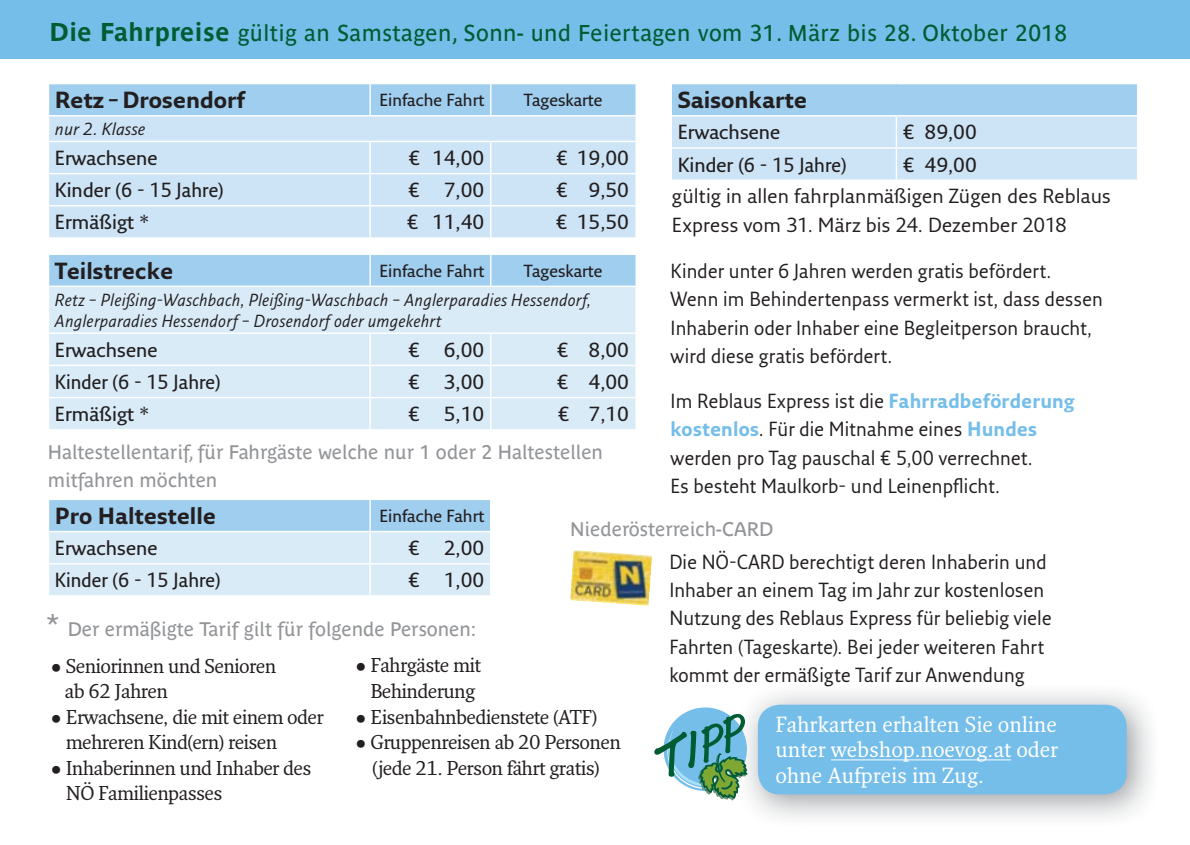
<style>
.page{position:relative;width:1190px;height:845px;background:#fff}
.page>*{position:absolute;margin:0;border:0;box-sizing:border-box;transform-origin:0 0}
.t1{font:22.6px "Parisine Ptf";letter-spacing:.02em;color:#005c33}
.t2{font:700 22.6px "Fresco Sans Pro";color:#231f20}
.t3{font:21.2px/25.6px "Fresco Pro";letter-spacing:-.005em;color:#fff;text-align:justify}
.t4{font:19.8px/28.4px "Fresco Sans Pro";letter-spacing:.01em;color:#231f20;scale:.95 1}
.t5{font:600 19.8px "Fresco Sans Pro";color:#231f20}
.t6{font:19.8px/28.4px "Fresco Sans Pro";letter-spacing:.01em;color:#231f20}
.t7{font:600 19.8px "Fresco Sans Pro";color:#231f20;scale:.95 1}
.t8{font:19.4px/25.6px "Fresco Pro";letter-spacing:-.03em;color:#231f20}
.t9{font:19.4px/28.4px "Parisine NOE";color:#939598}
.t10{font:italic 17px/21.2px "Fresco Sans Pro";letter-spacing:.015em;color:#231f20;scale:.95 1}
.t11{font:600 17px "Fresco Sans Pro";color:#231f20}
.t12{font:italic 17px "Fresco Sans Pro";letter-spacing:.015em;color:#231f20}
.s1{font-weight:700;font-size:25.6px}
.s2{font-weight:700;color:#75bee9}
.s3{font-size:29.8px}
</style>
<div class="page">
<div style="left:49px;top:84px;width:586px;height:201px;background:#9fceef"></div>
<div style="left:49px;top:116px;width:586px;height:121px;background:#cde4f6"></div>
<div style="left:49px;top:238px;width:586px;height:16px;background:#fff"></div>
<div style="left:49px;top:287px;width:586px;height:142px;background:#daebf8"></div>
<hr style="left:369px;top:84px;width:2px;height:31px;background:#fff">
<hr style="left:490px;top:84px;width:1px;height:31px;background:#fff">
<hr style="left:48px;top:253px;width:322px;height:2px;background:#fff">
<hr style="left:370px;top:253px;width:121px;height:2px;background:#fff">
<hr style="left:369px;top:255px;width:2px;height:30px;background:#fff">
<hr style="left:491px;top:253px;width:144px;height:2px;background:#fff">
<hr style="left:490px;top:255px;width:1px;height:30px;background:#fff">
<hr style="left:48px;top:115px;width:322px;height:1px;background:#fff">
<hr style="left:370px;top:115px;width:265px;height:1px;background:#fff">
<hr style="left:48px;top:141px;width:322px;height:1px;background:#fff">
<hr style="left:370px;top:141px;width:121px;height:1px;background:#fff">
<hr style="left:369px;top:142px;width:2px;height:31px;background:#fff">
<hr style="left:491px;top:141px;width:144px;height:1px;background:#fff">
<hr style="left:490px;top:142px;width:1px;height:31px;background:#fff">
<hr style="left:48px;top:173px;width:322px;height:1px;background:#fff">
<hr style="left:370px;top:173px;width:121px;height:1px;background:#fff">
<hr style="left:369px;top:174px;width:2px;height:31px;background:#fff">
<hr style="left:491px;top:173px;width:144px;height:1px;background:#fff">
<hr style="left:490px;top:174px;width:1px;height:31px;background:#fff">
<hr style="left:48px;top:205px;width:322px;height:1px;background:#fff">
<hr style="left:370px;top:205px;width:121px;height:1px;background:#fff">
<hr style="left:369px;top:206px;width:2px;height:31px;background:#fff">
<hr style="left:491px;top:205px;width:144px;height:1px;background:#fff">
<hr style="left:490px;top:206px;width:1px;height:31px;background:#fff">
<hr style="left:48px;top:237px;width:322px;height:1px;background:#fff">
<hr style="left:370px;top:237px;width:265px;height:1px;background:#fff">
<hr style="left:48px;top:332px;width:322px;height:2px;background:#fff">
<hr style="left:370px;top:332px;width:121px;height:2px;background:#fff">
<hr style="left:369px;top:334px;width:2px;height:30px;background:#fff">
<hr style="left:491px;top:332px;width:144px;height:2px;background:#fff">
<hr style="left:490px;top:334px;width:1px;height:30px;background:#fff">
<hr style="left:48px;top:364px;width:322px;height:2px;background:#fff">
<hr style="left:370px;top:364px;width:121px;height:2px;background:#fff">
<hr style="left:369px;top:366px;width:2px;height:31px;background:#fff">
<hr style="left:491px;top:364px;width:144px;height:2px;background:#fff">
<hr style="left:490px;top:366px;width:1px;height:31px;background:#fff">
<hr style="left:48px;top:397px;width:322px;height:1px;background:#fff">
<hr style="left:370px;top:397px;width:121px;height:1px;background:#fff">
<hr style="left:369px;top:398px;width:2px;height:31px;background:#fff">
<hr style="left:491px;top:397px;width:144px;height:1px;background:#fff">
<hr style="left:490px;top:398px;width:1px;height:31px;background:#fff">
<svg style="left:49px;top:500px;width:441px;height:95px;background:#c6e1f5"></svg>
<hr style="left:369px;top:500px;width:2px;height:30px;background:#fff">
<hr style="left:48px;top:530px;width:322px;height:2px;background:#fff">
<hr style="left:370px;top:530px;width:121px;height:2px;background:#fff">
<hr style="left:369px;top:532px;width:2px;height:30px;background:#fff">
<hr style="left:48px;top:562px;width:322px;height:2px;background:#fff">
<hr style="left:370px;top:562px;width:121px;height:2px;background:#fff">
<hr style="left:369px;top:564px;width:2px;height:31px;background:#fff">
<div style="left:671px;top:84px;width:466px;height:32px;background:#9fceef"></div>
<div style="left:672px;top:116px;width:465px;height:63px;background:#cde4f6"></div>
<hr style="left:670px;top:84px;width:2px;height:31px;background:#fff">
<hr style="left:670px;top:115px;width:226px;height:1px;background:#fff">
<hr style="left:896px;top:115px;width:242px;height:1px;background:#fff">
<hr style="left:896px;top:116px;width:1px;height:31px;background:#fff">
<hr style="left:670px;top:147px;width:226px;height:2px;background:#fff">
<hr style="left:896px;top:147px;width:242px;height:2px;background:#fff">
<hr style="left:896px;top:149px;width:1px;height:30px;background:#fff">
<img style="left:570px;top:550px;width:82px;height:55px">
<div style="left:0;top:0;width:1190px;height:58px;background:#75bee9"></div>
<img style="left:751px;top:692px;width:400px;height:127px">
<div style="left:758px;top:704px;width:369px;height:90px;background:#75bee9;border-radius:22px"></div>
<hr style="left:831px;top:759px;width:180px;height:1px;background:#fff">
<svg style="left:654px;top:707px;width:97px;height:93px"></svg>
<p class="t1" style="left:50px;top:24px;width:1019px"><span class="s1">Die Fahrpreise</span> gültig an Samstagen, Sonn- und Feiertagen vom 31. März bis 28. Oktober 2018</p>
<p class="t2" style="left:678px;top:91px;width:131px">Saisonkarte</p>
<p class="t5" style="left:678px;top:124px;width:104px">Erwachsene</p>
<p class="t5" style="left:903px;top:124px;width:76px">€ 89,00</p>
<p class="t5" style="left:678px;top:156px;width:170px">Kinder (6 - 15 Jahre)</p>
<p class="t5" style="left:903px;top:156px;width:76px">€ 49,00</p>
<p class="t6" style="left:672px;top:183px;width:440px">gültig in allen fahrplanmäßigen Zügen des Reblaus<br>Express vom 31. März bis 24. Dezember 2018</p>
<p class="t2" style="left:55px;top:91px;width:191px">Retz – Drosendorf</p>
<p class="t11" style="left:379px;top:93px;width:106px">Einfache Fahrt</p>
<p class="t11" style="left:524px;top:93px;width:80px">Tageskarte</p>
<p class="t12" style="left:55px;top:122px;width:92px">nur 2. Klasse</p>
<p class="t5" style="left:55px;top:149px;width:104px">Erwachsene</p>
<p class="t5" style="left:409px;top:149px;width:77px">€ 14,00</p>
<p class="t5" style="left:556px;top:149px;width:74px">€ 19,00</p>
<p class="t5" style="left:55px;top:182px;width:170px">Kinder (6 - 15 Jahre)</p>
<p class="t5" style="left:408px;top:182px;width:78px">€ 7,00</p>
<p class="t5" style="left:556px;top:182px;width:74px">€ 9,50</p>
<p class="t5" style="left:55px;top:214px;width:96px">Ermäßigt *</p>
<p class="t5" style="left:407px;top:214px;width:79px">€ 11,40</p>
<p class="t5" style="left:556px;top:214px;width:75px">€ 15,50</p>
<p class="t2" style="left:55px;top:261px;width:120px">Teilstrecke</p>
<p class="t11" style="left:379px;top:263px;width:106px">Einfache Fahrt</p>
<p class="t11" style="left:524px;top:263px;width:80px">Tageskarte</p>
<p class="t10" style="left:55px;top:290px;width:566px">Retz – Pleißing-Waschbach, Pleißing-Waschbach – Anglerparadies Hessendorf,<br>Anglerparadies Hessendorf – Drosendorf oder umgekehrt</p>
<p class="t5" style="left:55px;top:341px;width:104px">Erwachsene</p>
<p class="t5" style="left:408px;top:341px;width:78px">€ 6,00</p>
<p class="t5" style="left:557px;top:341px;width:74px">€ 8,00</p>
<p class="t7" style="left:55px;top:373px;width:176px">Kinder (6 - 15 Jahre)</p>
<p class="t5" style="left:408px;top:373px;width:78px">€ 3,00</p>
<p class="t5" style="left:557px;top:373px;width:74px">€ 4,00</p>
<p class="t5" style="left:55px;top:405px;width:96px">Ermäßigt *</p>
<p class="t5" style="left:408px;top:405px;width:78px">€ 5,10</p>
<p class="t5" style="left:558px;top:405px;width:73px">€ 7,10</p>
<p class="t9" style="left:48px;top:438px;width:557px">Haltestellentarif, für Fahrgäste welche nur 1 oder 2 Haltestellen mitfahren möchten</p>
<p class="t2" style="left:55px;top:506px;width:163px">Pro Haltestelle</p>
<p class="t11" style="left:379px;top:508px;width:106px">Einfache Fahrt</p>
<p class="t5" style="left:55px;top:539px;width:104px">Erwachsene</p>
<p class="t5" style="left:408px;top:539px;width:78px">€ 2,00</p>
<p class="t7" style="left:55px;top:571px;width:176px">Kinder (6 - 15 Jahre)</p>
<p class="t5" style="left:408px;top:571px;width:78px">€ 1,00</p>
<p class="t4" style="left:670px;top:258px;width:457px">Kinder unter 6 Jahren werden gratis befördert.<br>Wenn im Behindertenpass vermerkt ist, dass dessen Inhaberin oder Inhaber eine Begleitperson braucht, wird diese gratis befördert.</p>
<p class="t4" style="left:670px;top:388px;width:427px">Im Reblaus Express ist die <span class="s2">Fahrradbeförderung kostenlos</span>. Für die Mitnahme eines <span class="s2">Hundes </span>werden pro Tag pauschal € 5,00 verrechnet.<br>Es besteht Maulkorb- und Leinenpflicht.</p>
<p class="t9" style="left:570px;top:516px;width:205px">Niederösterreich-CARD</p>
<p class="t4" style="left:669px;top:549px;width:404px">Die NÖ-CARD berechtigt deren Inhaberin und Inhaber an einem Tag im Jahr zur kostenlosen Nutzung des Reblaus Express für beliebig viele Fahrten (Tageskarte). Bei jeder weiteren Fahrt kommt der ermäßi te Tarif zur Anwendung</p>
<p class="t9" style="left:47px;top:615px;width:431px"><span class="s3">*</span> Der ermäßigte Tarif gilt für folgende Personen:</p>
<p class="t8" style="left:355px;top:654px;width:128px;text-align:center">• Fahrgäste mit<br>Behinderung</p>
<p class="t8" style="left:355px;top:705px;width:244px">• Eisenbahnbedienstete (ATF)</p>
<p class="t8" style="left:355px;top:730px;width:267px;text-align:center">• Gruppenreisen ab 20 Personen (jede 21. Person fährt gratis)</p>
<p class="t8" style="left:65px;top:654px;width:213px;text-indent:-14px">• Seniorinnen und Senioren ab 62 Jahren</p>
<p class="t8" style="left:66px;top:705px;width:260px;text-indent:-15px">• Erwachsene, die mit einem oder mehreren Kind(ern) reisen</p>
<p class="t8" style="left:66px;top:756px;width:247px;text-indent:-15px">• Inhaberinnen und Inhaber des<br>NÖ Familienpasses</p>
<p class="t4" style="left:824px;top:662px;width:12px">g</p>
<p class="t3" style="left:775px;top:712px;width:284px">Fahrkarten erhalten Sie online unter webshop.noevog.at oder ohne Aufpreis im Zug.</p>
</div>
